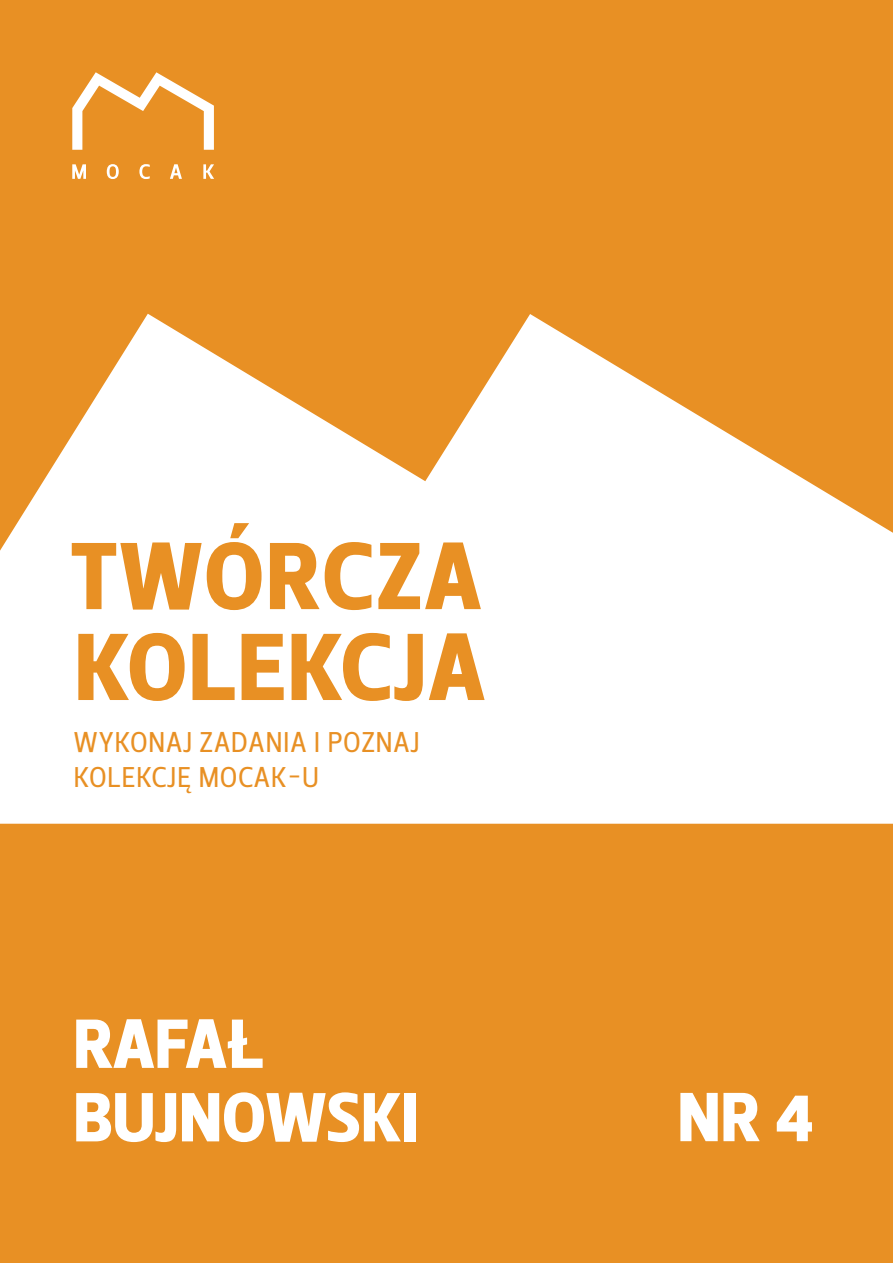
<style>
.page{position:relative;width:893px;height:1263px;background:#e89024}
.page>*{position:absolute;margin:0;border:0;box-sizing:border-box;transform-origin:0 0}
.t1{font:94.5px "Leitura Sans Grot 4";letter-spacing:.03em;color:#e89024}
.t2{font:69px/73.5px "Leitura Sans Grot 4";letter-spacing:.015em;color:#fff}
.t3{font:28.5px/34.5px "Leitura Sans Grot 2";letter-spacing:.015em;color:#e89024}
</style>
<div class="page">
<svg style="left:0;top:314px;width:893px;height:510px;fill:#fff"></svg>
<svg style="left:72px;top:72px;width:142px;height:78px"></svg>
<svg style="left:72px;top:164px;width:14px;height:15px"></svg>
<svg style="left:107px;top:164px;width:12px;height:15px"></svg>
<svg style="left:139px;top:164px;width:11px;height:15px"></svg>
<svg style="left:170px;top:164px;width:12px;height:15px"></svg>
<svg style="left:203px;top:164px;width:11px;height:15px"></svg>
<h1 class="t1" style="left:71px;top:512px;width:412px">TWÓRCZA</h1>
<h1 class="t1" style="left:75px;top:603px;width:411px">KOLEKCJA</h1>
<p class="t3" style="left:74px;top:726px;width:348px">WYKONAJ ZADANIA I POZNAJ<br>KOLEKCJĘ MOCAK-U</p>
<h2 class="t2" style="left:74px;top:1008px;width:345px">RAFAŁ<br>BUJNOWSKI</h2>
<h2 class="t2" style="left:678px;top:1081px;width:137px">NR 4</h2>
</div>
